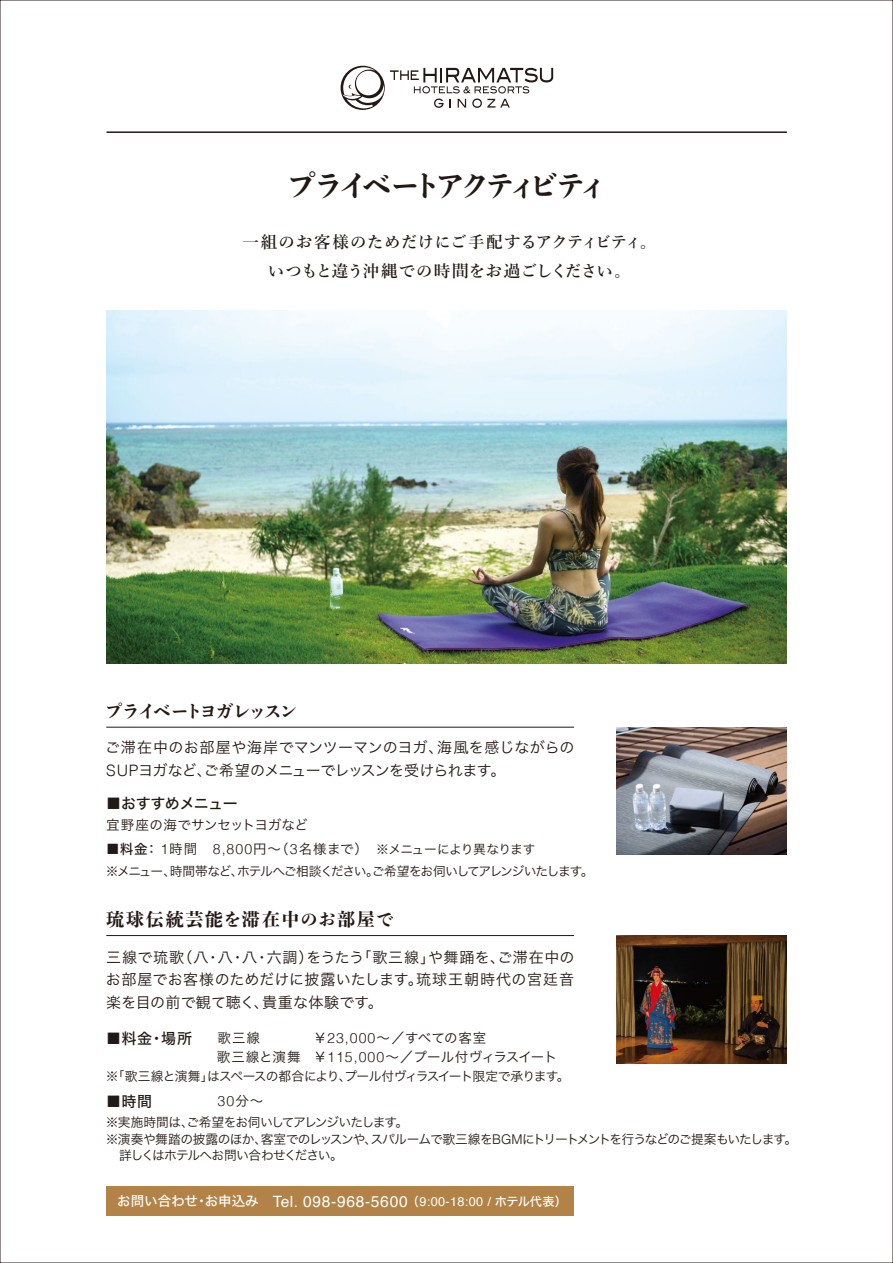
<style>
.page{position:relative;width:893px;height:1263px;background:#fff}
.page>*{position:absolute;margin:0;border:0;box-sizing:border-box;transform-origin:0 0}
.t1{font:800 30px "Yu Min";letter-spacing:-.195em;color:#221815}
.t2{font:800 18px "Yu Min";letter-spacing:.1em;color:#221815}
.t3{font:800 18px "Yu Min";letter-spacing:-.135em;color:#221815}
.t4{font:600 16.5px/28.5px "Yu Min";letter-spacing:.01em;color:#221815;text-align:center}
.t5{font:15.6px "Helvetica";letter-spacing:.045em;color:#fff}
.t6{font:15px/22.5px "Hiragino Sans W3";letter-spacing:.005em;color:#221815}
.t7{font:15px "Hiragino Sans W5";letter-spacing:-.02em;color:#221815}
.t8{font:300 14.1px "Helvetica";color:#221815}
.t9{font:13.5px/18.8px "Hiragino Sans W3";letter-spacing:.005em;color:#221815}
.t10{font:12.75px/16.5px "Hiragino Sans W3";letter-spacing:-.07em;color:#221815}
.s1{font-family:"Helvetica";font-weight:300;font-size:15.75px}
.s2{font-family:"Hiragino Sans W5";font-size:13.5px}
.s3{font-family:"Helvetica";font-weight:300;font-size:14.1px}
.s4{font-size:13.5px}
.s5{font-family:"Hiragino Sans W3";font-weight:400;font-size:13.5px}
.s6{font-family:"Helvetica";font-weight:300;font-size:13.35px}
.s7{font-family:"Hiragino Sans W5";font-size:12.15px}
.s8{font-size:12.75px}
</style>
<div class="page">
<hr style="left:107px;top:131px;width:680px;height:2px;background:#221815">
<svg style="left:341px;top:66px;width:212px;height:44px"></svg>
<div style="left:106px;top:1186px;width:467px;height:30px;background:#b28247"></div>
<hr style="left:106px;top:727px;width:468px;height:1px;background:#221815">
<hr style="left:106px;top:935px;width:468px;height:1px;background:#221815">
<img style="left:106px;top:310px;width:681px;height:353px">
<img style="left:617px;top:727px;width:170px;height:128px">
<img style="left:617px;top:935px;width:170px;height:128px">
<h1 class="t1" style="left:286px;top:162px;width:323px">プライベートアクティビティ</h1>
<p class="t4" style="left:243px;top:228px;width:416px">一組のお客様のためだけにご手配するアクティビティ。いつもと違う沖縄での時間をお過ごしください。</p>
<h2 class="t3" style="left:105px;top:697px;width:194px">プライベートヨガレッスン</h2>
<p class="t6" style="left:105px;top:735px;width:471px">ご滞在中のお部屋や海岸でマンツーマンのヨガ、海風を感じながらの<br><span class="s1">SUP</span>ヨガなど、ご希望のメニューでレッスンを受けられます。</p>
<p class="t7" style="left:106px;top:790px;width:149px">■おすすめメニュー　</p>
<p class="t9" style="left:106px;top:815px;width:203px">宜野座の海でサンセットヨガなど</p>
<p class="t10" style="left:106px;top:837px;width:489px;line-height:22px"><span class="s2">■料金：</span><span class="s3">1</span><span class="s4">時間　</span><span class="s3">8,800</span><span class="s4">円～（</span><span class="s3">3</span><span class="s4">名様まで）　</span>※メニューにより異なります<br>※メニュー、時間帯など、ホテルへご相談ください。ご希望をお伺いしてアレンジいたします。</p>
<h2 class="t2" style="left:106px;top:905px;width:289px">琉球伝統芸能を滞在中のお部屋で</h2>
<p class="t6" style="left:106px;top:945px;width:470px;text-align:justify">三線で琉歌（八・八・八・六調）をうたう「歌三線」や舞踊を、ご滞在中のお部屋でお客様のためだけに披露いたします。琉球王朝時代の宮廷音楽を目の前で観て聴く、貴重な体験です。</p>
<p class="t7" style="left:106px;top:1025px;width:87px">■料金・場所</p>
<p class="t9" style="left:218px;top:1028px;width:44px">歌三線</p>
<p class="t9" style="left:217px;top:1028px;width:342px;text-indent:97px">￥<span class="s3">23,000</span>～／すべての客室<br>歌三線と演舞 ￥<span class="s3">115,000</span>～／プール付ヴィラスイート</p>
<p class="t10" style="left:106px;top:1067px;width:465px">※「歌三線と演舞」はスペースの都合により、プール付ヴィラスイート限定で承ります。</p>
<p class="t7" style="left:106px;top:1088px;width:48px">■時間</p>
<p class="t8" style="left:218px;top:1089px;width:47px">30<span class="s5">分～</span></p>
<p class="t10" style="left:106px;top:1113px;width:693px">※実施時間は、ご希望をお伺いしてアレンジいたします。<br>※演奏や舞踏の披露のほか、客室でのレッスンや、スパルームで歌三線を<span class="s6">BGM</span>にトリートメントを行うなどのご提案もいたします。　詳しくはホテルへお問い合わせください。</p>
<p class="t5" style="left:117px;top:1189px;width:451px"><span class="s2">お問い合わせ・お申込み　</span>Tel. 098-968-5600<span class="s7">（</span><span class="s8">9:00-18:00 /</span> <span class="s7">ホテル代表）</span></p>
</div>
